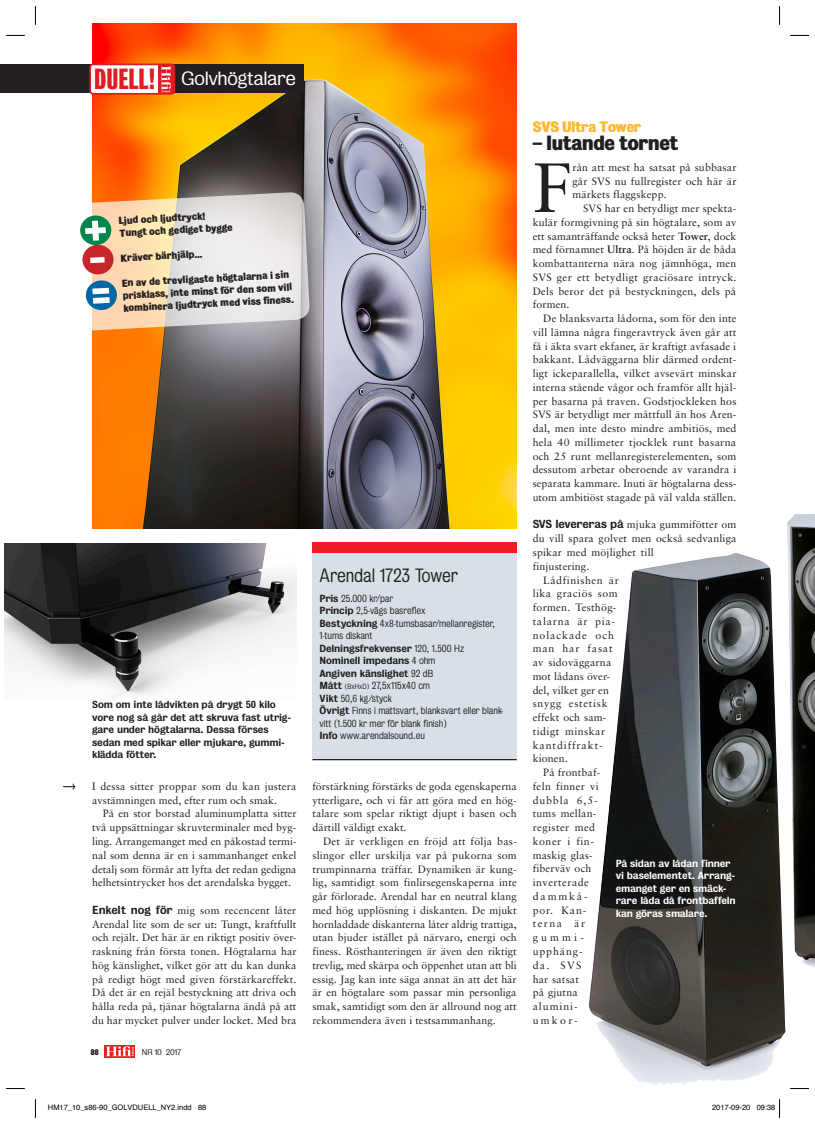
<style>
.page{position:relative;width:815px;height:1124px;background:#fff}
.page>*{position:absolute;margin:0;border:0;box-sizing:border-box;transform-origin:0 0}
.t1{font:69.75px "Sabon";color:#231f20}
.t2{font:700 18.75px "Bureau";letter-spacing:-.01em;color:#231f20}
.t3{font:300 expanded 17.5px "Bureau";letter-spacing:-.025em;color:#fff}
.t4{font:300 17.5px "Bureau";letter-spacing:-.015em;color:#231f20}
.t5{font:700 13.75px "Bureau";letter-spacing:-.01em;color:#fdb931}
.t6{font:10.62px/13.8px "Sabon";letter-spacing:.015em;color:#231f20;text-align:justify}
.t7{font:10.62px "Sabon";letter-spacing:.045em;color:#231f20}
.t8{font:10.62px "Sabon";letter-spacing:.07em;color:#231f20}
.t9{font:10.62px "Sabon";letter-spacing:.085em;color:#231f20}
.t10{font:10.62px "Sabon";letter-spacing:.09em;color:#231f20}
.t11{font:10.62px "Sabon";letter-spacing:.055em;color:#231f20}
.t12{font:10.62px "Sabon";letter-spacing:.035em;color:#231f20}
.t13{font:10.62px "Sabon";letter-spacing:.08em;color:#231f20}
.t14{font:10.62px "Sabon";letter-spacing:.04em;color:#231f20}
.t15{font:10.62px "Sabon";letter-spacing:.05em;color:#231f20}
.t16{font:300 9.38px/12.5px "Bureau";letter-spacing:-.01em;color:#231f20}
.t17{font:700 9.38px/12.5px "Bureau";color:#231f20}
.t18{font:600 9.38px/12.5px "Bureau";letter-spacing:-.02em;color:#231f20}
.t19{font:600 9.38px/12.5px "Bureau";letter-spacing:-.02em;color:#fff}
.t20{font:7.5px "Helvetica";color:#000}
.t21{font:300 expanded 7.5px "Bureau";letter-spacing:-.02em;color:#231f20}
.t22{font:700 7.5px "Bureau";color:#231f20}
.s1{font-weight:700;font-stretch:extra-condensed;font-size:26.5px;color:#e11b22}
.s2{font-family:"Bureau";font-weight:600}
.s3{font-weight:600}
.s4{font-size:6.88px}
.s5{font-weight:700}
</style>
<div class="page">
<img style="left:92px;top:24px;width:425px;height:504px">
<div style="left:104px;top:1045px;width:31px;height:12px;background:#ee1d23"></div>
<svg style="left:106px;top:1046px;width:28px;height:10px"></svg>
<div style="left:0;top:64px;width:304px;height:29px;background:#231f20"></div>
<div style="left:90px;top:64px;width:84px;height:30px;background:#fff;border-radius:3px"></div>
<div style="left:89px;top:63px;width:86px;height:32px;border:2px solid #e11b22;border-radius:3px"></div>
<svg style="left:159px;top:64px;width:15px;height:30px"></svg>
<svg style="left:162px;top:66px;width:9px;height:26px"></svg>
<div style="left:312px;top:547px;width:205px;height:212px;background:#d8e0e6"></div>
<hr style="left:312px;top:759px;width:205px;height:1px;background:#231f20">
<div style="left:312px;top:542px;width:205px;height:11px;background:#ee1d23"></div>
<svg style="left:80px;top:192px;width:230px;height:139px;background:#e0d3c5"></svg>
<img style="left:589px;top:514px;width:226px;height:571px">
<img style="left:5px;top:543px;width:291px;height:152px">
<svg style="left:6px;top:35px;width:19px;height:1px"></svg>
<svg style="left:790px;top:35px;width:19px;height:1px"></svg>
<svg style="left:6px;top:1088px;width:19px;height:1px"></svg>
<svg style="left:790px;top:1088px;width:19px;height:1px"></svg>
<svg style="left:35px;top:6px;width:1px;height:19px"></svg>
<svg style="left:35px;top:1099px;width:1px;height:18px"></svg>
<svg style="left:779px;top:6px;width:1px;height:19px"></svg>
<svg style="left:779px;top:1099px;width:1px;height:18px"></svg>
<h3 class="t3" style="left:94px;top:68px;width:204px"><span class="s1">DUELL!</span> Golvhögtalare</h3>
<p class="t17" style="left:119px;top:214px;width:115px;rotate:-3deg">Ljud och ljudtryck!<br>Tungt och gediget bygge</p>
<p class="t17" style="left:121px;top:251px;width:83px;rotate:-3deg">Kräver bärhjälp…</p>
<p class="t17" style="left:122px;top:276px;width:172px;rotate:-3deg">En av de trevligaste högtalarna i sin prisklass, inte minst för den som vill kombinera ljudtryck med viss finess.</p>
<p class="t18" style="left:92px;top:698px;width:200px">Som om inte lådvikten på drygt 50 kilo vore nog så går det att skruva fast utrig&shy;gare under högtalarna. Dessa förses sedan med spikar eller mjukare, gummi&shy;klädda fötter.</p>
<p class="t6" style="left:92px;top:779px;width:206px">I dessa sitter proppar som du kan justera avstämningen med, efter rum och smak.</p>
<p class="t6" style="left:92px;top:806px;width:206px;text-indent:11px">På en stor borstad aluminumplatta sitter två uppsättningar skruvterminaler med byg&shy;ling. Arrangemanget med en påkostad termi&shy;nal som denna är en i sammanhanget enkel detalj som förmår att lyfta det redan gedigna helhetsintrycket hos det arendalska bygget.</p>
<p class="t6" style="left:92px;top:902px;width:206px"><span class="s2">Enkelt nog för</span> mig som recencent låter Arendal lite som de ser ut: Tungt, kraftfullt och rejält. Det här är en riktigt positiv över&shy;raskning från första tonen. Högtalarna har hög känslighet, vilket gör att du kan dunka på redigt högt med given förstärkareffekt.<br>Då det är en rejäl bestyckning att driva och hålla reda på, tjänar högtalarna ändå på att du har mycket pulver under locket. Med bra</p>
<p class="t22" style="left:91px;top:1047px;width:9px">88</p>
<p class="t21" style="left:142px;top:1047px;width:41px">NR 10 2017</p>
<h3 class="t4" style="left:319px;top:565px;width:140px">Arendal 1723 Tower</h3>
<p class="t16" style="left:319px;top:592px;width:185px"><span class="s3">Pris</span> 25.000 kr/par<br><span class="s3">Princip</span> 2,5-vägs basreflex<br><span class="s3">Bestyckning</span> 4x8-tumsbasar/mellanregister,<br>1-tums diskant<br><span class="s3">Delningsfrekvenser</span> 120, 1.500 Hz<br><span class="s3">Nominell impedans</span> 4 ohm<br><span class="s3">Angiven känslighet</span> 92 dB<br><span class="s3">Mått</span> <span class="s4">(BxHxD)</span> 27,5x115x40 cm<br><span class="s3">Vikt</span> 50,6 kg/styck<br><span class="s3">Övrigt</span> Finns i mattsvart, blanksvart eller blank&shy;vitt (1.500 kr mer för blank finish)<br><span class="s3">Info</span> www.arendalsound.eu</p>
<p class="t6" style="left:312px;top:779px;width:206px">förstärkning förstärks de goda egenskaperna ytterligare, och vi får att göra med en hög&shy;talare som spelar riktigt djupt i basen och därtill väldigt exakt.</p>
<p class="t6" style="left:312px;top:834px;width:206px;text-indent:11px">Det är verkligen en fröjd att följa bas&shy;slingor eller urskilja var på pukorna som trumpinnarna träffar. Dynamiken är kung&shy;lig, samtidigt som finlirsegenskaperna inte går förlorade. Arendal har en neutral klang med hög upplösning i diskanten. De mjukt hornladdade diskanterna låter aldrig trattiga, utan bjuder istället på närvaro, energi och finess. Rösthanteringen är även den riktigt trevlig, med skärpa och öppenhet utan att bli essig. Jag kan inte säga annat än att det här är en högtalare som passar min personliga smak, samtidigt som den är allround nog att rekommendera även i testsammanhang.</p>
<p class="t5" style="left:533px;top:118px;width:110px">SVS Ultra Tower</p>
<h2 class="t2" style="left:533px;top:131px;width:147px">– lutande tornet</h2>
<h1 class="t1" style="left:533px;top:146px;width:40px">F</h1>
<p class="t6" style="left:572px;top:160px;width:165px">rån att mest ha satsat på subbasar går SVS nu fullregister och här är märkets flaggskepp.</p>
<p class="t6" style="left:533px;top:201px;width:205px;text-indent:50px">SVS har en betydligt mer spekta&shy;kulär formgivning på sin högtalare, som av ett samanträffande också heter <span class="s5">Tower</span>, dock med förnamnet <span class="s5">Ultra</span>. På höjden är de båda kombattanterna nära nog jämnhöga, men SVS ger ett betydligt graciösare intryck.<br>Dels beror det på bestyckningen, dels på formen.</p>
<p class="t6" style="left:533px;top:311px;width:205px;text-indent:11px">De blanksvarta lådorna, som för den inte vill lämna några fingeravtryck även går att få i äkta svart ekfaner, är kraftigt avfasade i bakkant. Lådväggarna blir därmed ordent&shy;ligt ickeparallella, vilket avsevärt minskar interna stående vågor och framför allt hjäl&shy;per basarna på traven. Godstjockleken hos SVS är betydligt mer måttfull än hos Aren&shy;dal, men inte desto mindre ambitiös, med hela 40 millimeter tjocklek runt basarna och 25 runt mellanregisterelementen, som dessutom arbetar oberoende av varandra i separata kammare. Inuti är högtalarna dess&shy;utom ambitiöst stagade på väl valda ställen.</p>
<p class="t6" style="left:533px;top:517px;width:205px"><span class="s2">SVS levereras på</span> mjuka gummifötter om</p>
<p class="t6" style="left:533px;top:531px;width:205px">du vill spara golvet men också sedvanliga</p>
<p class="t6" style="left:533px;top:545px;width:123px">spikar med möjlighet till</p>
<p class="t6" style="left:533px;top:559px;width:58px">finjustering.</p>
<p class="t11" style="left:543px;top:573px;width:77px">Lådfinishen är</p>
<p class="t7" style="left:533px;top:587px;width:87px">lika graciös som</p>
<p class="t6" style="left:533px;top:600px;width:85px">formen. Testhög-</p>
<p class="t8" style="left:533px;top:614px;width:84px">talarna är pia-</p>
<p class="t10" style="left:533px;top:628px;width:83px">nolackade och</p>
<p class="t13" style="left:533px;top:642px;width:81px">man har fasat</p>
<p class="t6" style="left:533px;top:655px;width:80px">av sidoväggarna</p>
<p class="t6" style="left:533px;top:669px;width:79px">mot lådans över-</p>
<p class="t6" style="left:533px;top:682px;width:78px">del, vilket ger en</p>
<p class="t8" style="left:533px;top:697px;width:77px">snygg estetisk</p>
<p class="t6" style="left:533px;top:710px;width:75px">effekt och sam-</p>
<p class="t7" style="left:533px;top:724px;width:74px">tidigt minskar</p>
<p class="t9" style="left:533px;top:738px;width:71px">kantdiffrakt-</p>
<p class="t6" style="left:533px;top:751px;width:37px">kionen.</p>
<p class="t6" style="left:543px;top:765px;width:58px">På frontbaf-</p>
<p class="t12" style="left:533px;top:779px;width:68px">feln finner vi</p>
<p class="t6" style="left:533px;top:792px;width:67px">dubbla 6,5-</p>
<p class="t6" style="left:533px;top:806px;width:65px">tums mellan-</p>
<p class="t14" style="left:533px;top:821px;width:64px">register med</p>
<p class="t15" style="left:533px;top:834px;width:63px">koner i fin-</p>
<p class="t6" style="left:533px;top:847px;width:62px">maskig glas-</p>
<p class="t6" style="left:533px;top:861px;width:60px">fiberväv och</p>
<p class="t7" style="left:533px;top:876px;width:58px">inverterade</p>
<p class="t6" style="left:533px;top:889px;width:57px">dammkå-</p>
<p class="t6" style="left:533px;top:902px;width:55px">por. Kan-</p>
<p class="t6" style="left:533px;top:916px;width:54px">terna är</p>
<p class="t6" style="left:533px;top:930px;width:53px">gummi-</p>
<p class="t9" style="left:533px;top:944px;width:52px">upphäng-</p>
<p class="t6" style="left:533px;top:957px;width:50px">da. SVS</p>
<p class="t6" style="left:533px;top:971px;width:48px">har satsat</p>
<p class="t6" style="left:533px;top:985px;width:47px">på gjutna</p>
<p class="t10" style="left:533px;top:999px;width:46px">alumini-</p>
<p class="t6" style="left:533px;top:1012px;width:46px">umkor-</p>
<p class="t19" style="left:616px;top:856px;width:121px">På sidan av lådan finner vi baselementet. Arrang&shy;emanget ger en smäck&shy;rare låda då frontbaffeln kan göras smalare.</p>
<p class="t20" style="left:48px;top:1101px;width:160px">HM17_10_s86-90_GOLVDUELL_NY2.indd 88</p>
<p class="t20" style="left:712px;top:1101px;width:65px">2017-09-20 09:38</p>
</div>
